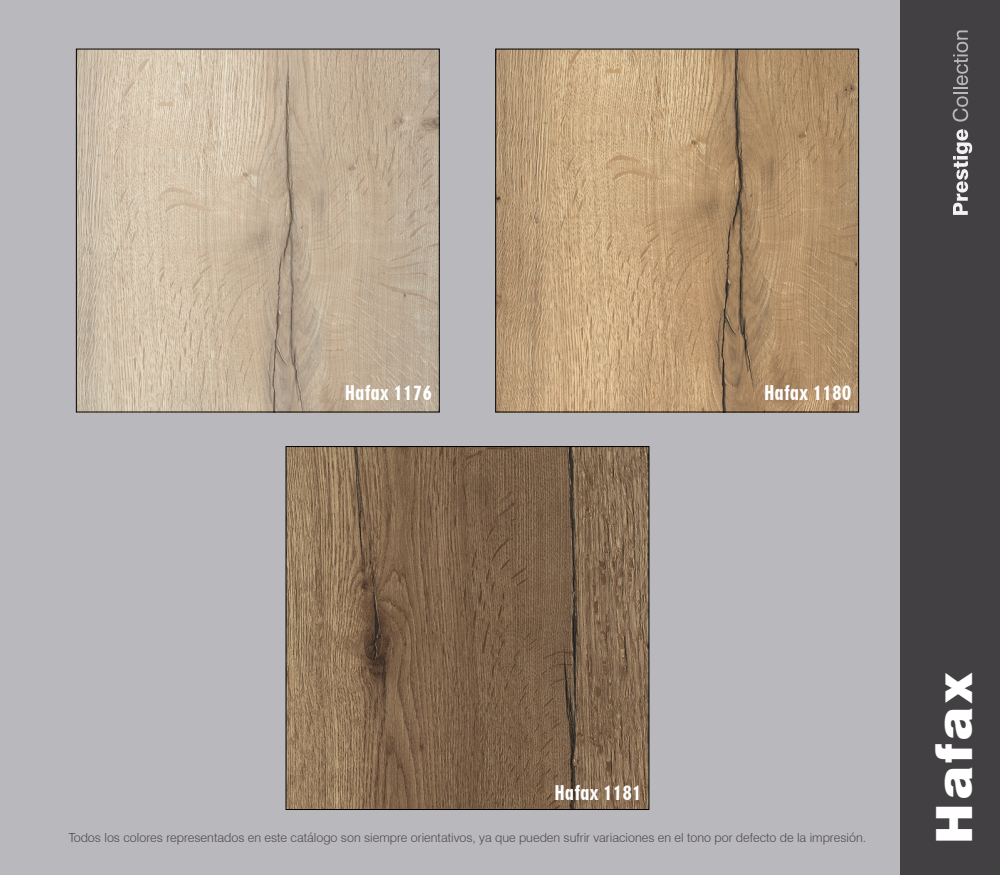
<style>
.page{position:relative;width:1000px;height:875px;background:#fff}
.page>*{position:absolute;margin:0;border:0;box-sizing:border-box;transform-origin:0 0}
.t1{font:900 50px "Swiss 721 BT";letter-spacing:.06em;color:#fff}
.t2{font:19.38px "Geometric 706 BT Black Condensed B";color:#fff}
.Estilo_de_párrafo_3{font:300 12.5px "Swiss 721 BT";color:#524a47}
</style>
<div class="page">
<div style="left:0;top:1px;width:985px;height:874px;background:#b8b8bd"></div>
<img style="left:78px;top:51px;width:360px;height:359px">
<div style="left:76px;top:49px;width:364px;height:363px;border:1px solid #000"></div>
<img style="left:497px;top:51px;width:360px;height:359px">
<div style="left:495px;top:49px;width:364px;height:363px;border:1px solid #000"></div>
<img style="left:288px;top:448px;width:359px;height:360px">
<div style="left:286px;top:446px;width:363px;height:364px;border:1px solid #000"></div>
<div style="left:900px;top:0;width:100px;height:875px;background:#424042"></div>
<svg style="left:953px;top:129px;width:19px;height:86px"></svg>
<svg style="left:953px;top:30px;width:15px;height:92px"></svg>
<p class="t2" style="left:345px;top:381px;width:89px">Hafax 1176</p>
<p class="t2" style="left:764px;top:381px;width:89px">Hafax 1180</p>
<p class="t2" style="left:555px;top:781px;width:89px">Hafax 1181</p>
<p class="Estilo_de_párrafo_3" style="left:69px;top:830px;width:799px">Todos los colores representados en este catálogo son siempre orientativos, ya que pueden sufrir variaciones en el tono por defecto de la impresión.</p>
<p class="t1" style="left:924px;top:844px;width:173px;rotate:-90deg">Hafax</p>
</div>
